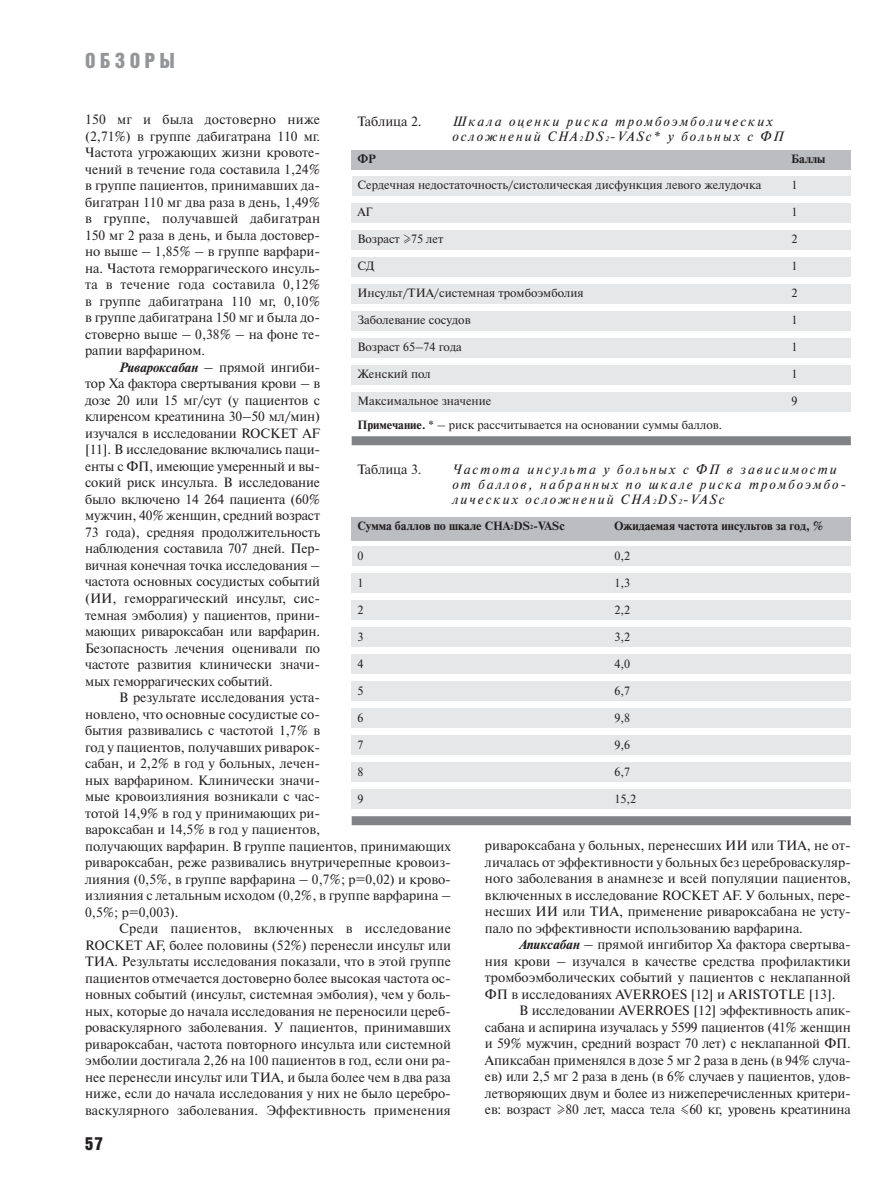
<style>
.page{position:relative;width:893px;height:1190px;background:#fff}
.page>*{position:absolute;margin:0;border:0;box-sizing:border-box;transform-origin:0 0}
.t1{font:21px "Bastion Kontrast";letter-spacing:.21em;color:#939598}
.t2{font:18px "Bastion Kontrast";color:#231f20}
.t3{font:13.5px/16.5px "Newton C";color:#231f20;text-align:justify}
.t4{font:italic 13.5px/15px "Newton C";letter-spacing:.15em;color:#231f20}
.t5{font:12px "Newton C";color:#231f20}
.t6{font:700 12px "Newton C";color:#231f20}
.s1{font-weight:700;font-style:italic}
.s2{font-size:6.75px}
.s3{font-weight:700}
.s4{font-size:6px}
</style>
<div class="page">
<div style="left:352px;top:176px;width:498px;height:19px;background:#e6e7e8"></div>
<div style="left:351px;top:150px;width:499px;height:20px;background:#bbbdc0"></div>
<div style="left:351px;top:436px;width:499px;height:9px;background:#808285"></div>
<div style="left:351px;top:203px;width:499px;height:19px;background:#e6e7e8"></div>
<div style="left:351px;top:230px;width:499px;height:19px;background:#e6e7e8"></div>
<div style="left:351px;top:257px;width:499px;height:19px;background:#e6e7e8"></div>
<div style="left:351px;top:284px;width:499px;height:19px;background:#e6e7e8"></div>
<div style="left:351px;top:311px;width:499px;height:19px;background:#e6e7e8"></div>
<div style="left:351px;top:338px;width:499px;height:19px;background:#e6e7e8"></div>
<div style="left:351px;top:365px;width:499px;height:19px;background:#e6e7e8"></div>
<div style="left:351px;top:392px;width:499px;height:19px;background:#e6e7e8"></div>
<div style="left:352px;top:546px;width:498px;height:20px;background:#e6e7e8"></div>
<div style="left:351px;top:517px;width:499px;height:23px;background:#bbbdc0"></div>
<div style="left:351px;top:816px;width:499px;height:9px;background:#808285"></div>
<div style="left:351px;top:573px;width:499px;height:20px;background:#e6e7e8"></div>
<div style="left:351px;top:600px;width:499px;height:20px;background:#e6e7e8"></div>
<div style="left:351px;top:627px;width:499px;height:20px;background:#e6e7e8"></div>
<div style="left:351px;top:654px;width:499px;height:20px;background:#e6e7e8"></div>
<div style="left:351px;top:681px;width:499px;height:20px;background:#e6e7e8"></div>
<div style="left:351px;top:708px;width:499px;height:20px;background:#e6e7e8"></div>
<div style="left:351px;top:735px;width:499px;height:20px;background:#e6e7e8"></div>
<div style="left:351px;top:762px;width:499px;height:20px;background:#e6e7e8"></div>
<div style="left:351px;top:789px;width:499px;height:20px;background:#e6e7e8"></div>
<h1 class="t1" style="left:85px;top:53px;width:91px">ОБЗОРЫ</h1>
<p class="t3" style="left:85px;top:113px;width:236px">150 мг и была достоверно ниже (2,71%) в группе дабигатрана 110 мг.<br>Частота угрожающих жизни кровоте&shy;чений в течение года составила 1,24% в группе пациентов, принимавших да&shy;бигатран 110 мг два раза в день, 1,49% в группе, получавшей дабигатран 150 мг 2 раза в день, и была достовер&shy;но выше – 1,85% – в группе варфари&shy;на. Частота геморрагического инсуль&shy;та в течение года составила 0,12% в группе дабигатрана 110 мг, 0,10% в группе дабигатрана 150 мг и была до&shy;стоверно выше – 0,38% – на фоне те&shy;рапии варфарином.</p>
<p class="t3" style="left:85px;top:360px;width:236px;text-indent:34px"><span class="s1">Ривароксабан</span> – прямой ингиби&shy;тор Ха фактора свертывания крови – в дозе 20 или 15 мг/сут (у пациентов с клиренсом креатинина 30–50 мл/мин) изучался в исследовании ROCKET AF [11]. В исследование включались паци&shy;енты с ФП, имеющие умеренный и вы&shy;сокий риск инсульта. В исследование было включено 14 264 пациента (60% мужчин, 40% женщин, средний возраст 73 года), средняя продолжительность наблюдения составила 707 дней. Пер&shy;вичная конечная точка исследования – частота основных сосудистых событий (ИИ, геморрагический инсульт, сис&shy;темная эмболия) у пациентов, прини&shy;мающих ривароксабан или варфарин.<br>Безопасность лечения оценивали по частоте развития клинически значи&shy;мых геморрагических событий.</p>
<p class="t3" style="left:85px;top:690px;width:367px;text-align:left;text-indent:34px">В результате исследования уста-<br>новлено, что основные сосудистые со-<br>бытия развивались с частотой 1,7% в<br>год у пациентов, получавших риварок-<br>сабан, и 2,2% в год у больных, лечен-<br>ных варфарином. Клинически значи-<br>мые кровоизлияния возникали с час-<br>тотой 14,9% в год у принимающих ри-<br>вароксабан и 14,5% в год у пациентов,<br>получающих варфарин. В группе пациентов, принимающих ривароксабан, реже развивались внутричерепные кровоиз&shy;лияния (0,5%, в группе варфарина – 0,7%; р=0,02) и крово&shy;излияния с летальным исходом (0,2%, в группе варфарина – 0,5%; р=0,003).</p>
<p class="t3" style="left:85px;top:921px;width:367px;text-indent:34px">Среди пациентов, включенных в исследование ROCKET AF, более половины (52%) перенесли инсульт или ТИА. Результаты исследования показали, что в этой группе пациентов отмечается достоверно более высокая частота ос&shy;новных событий (инсульт, системная эмболия), чем у боль&shy;ных, которые до начала исследования не переносили цереб&shy;роваскулярного заболевания. У пациентов, принимавших ривароксабан, частота повторного инсульта или системной эмболии достигала 2,26 на 100 пациентов в год, если они ра&shy;нее перенесли инсульт или ТИА, и была более чем в два раза ниже, если до начала исследования у них не было церебро&shy;васкулярного заболевания. Эффективность применения</p>
<p class="t3" style="left:357px;top:114px;width:66px">Таблица 2.</p>
<p class="t4" style="left:452px;top:115px;width:333px">Шкала оценки риска тромбоэмболических осложнений CHA <span class="s2">2</span>DS <span class="s2">2</span>-VASс* у больных с ФП</p>
<p class="t6" style="left:357px;top:154px;width:20px">ФР</p>
<p class="t6" style="left:791px;top:154px;width:36px">Баллы</p>
<p class="t5" style="left:357px;top:181px;width:405px">Сердечная недостаточность/систолическая дисфункция левого желудочка</p>
<p class="t5" style="left:357px;top:208px;width:17px">АГ</p>
<p class="t5" style="left:357px;top:235px;width:87px">Возраст ≥75 лет</p>
<p class="t5" style="left:357px;top:262px;width:19px">СД</p>
<p class="t5" style="left:357px;top:289px;width:228px">Инсульт/ТИА/системная тромбоэмболия</p>
<p class="t5" style="left:357px;top:316px;width:115px">Заболевание сосудов</p>
<p class="t5" style="left:357px;top:343px;width:106px">Возраст 65–74 года</p>
<p class="t5" style="left:357px;top:370px;width:75px">Женский пол</p>
<p class="t5" style="left:357px;top:397px;width:135px">Максимальное значение</p>
<p class="t5" style="left:791px;top:181px;width:7px">1</p>
<p class="t5" style="left:791px;top:208px;width:7px">1</p>
<p class="t5" style="left:791px;top:235px;width:8px">2</p>
<p class="t5" style="left:791px;top:262px;width:7px">1</p>
<p class="t5" style="left:791px;top:289px;width:8px">2</p>
<p class="t5" style="left:791px;top:316px;width:7px">1</p>
<p class="t5" style="left:791px;top:343px;width:7px">1</p>
<p class="t5" style="left:791px;top:370px;width:7px">1</p>
<p class="t5" style="left:791px;top:397px;width:7px">9</p>
<p class="t5" style="left:357px;top:421px;width:366px"><span class="s3">Примечание.</span> * – риск рассчитывается на основании суммы баллов.</p>
<p class="t3" style="left:357px;top:463px;width:66px">Таблица 3.</p>
<p class="t4" style="left:452px;top:463px;width:395px">Частота инсульта у больных с ФП в зависимости от баллов, набранных по шкале риска тромбоэмбо&shy;лических осложнений CHA <span class="s2">2</span>DS <span class="s2">2</span>-VASс</p>
<p class="t6" style="left:357px;top:521px;width:209px">Сумма баллов по шкале CHA<span class="s4">2</span>DS<span class="s4">2</span>-VASc</p>
<p class="t6" style="left:614px;top:521px;width:210px">Ожидаемая частота инсультов за год, %</p>
<p class="t5" style="left:357px;top:551px;width:8px">0</p>
<p class="t5" style="left:357px;top:578px;width:7px">1</p>
<p class="t5" style="left:357px;top:605px;width:8px">2</p>
<p class="t5" style="left:357px;top:632px;width:8px">3</p>
<p class="t5" style="left:357px;top:659px;width:8px">4</p>
<p class="t5" style="left:357px;top:686px;width:8px">5</p>
<p class="t5" style="left:357px;top:713px;width:7px">6</p>
<p class="t5" style="left:357px;top:740px;width:8px">7</p>
<p class="t5" style="left:357px;top:767px;width:8px">8</p>
<p class="t5" style="left:357px;top:794px;width:7px">9</p>
<p class="t5" style="left:614px;top:551px;width:17px">0,2</p>
<p class="t5" style="left:614px;top:578px;width:17px">1,3</p>
<p class="t5" style="left:614px;top:605px;width:17px">2,2</p>
<p class="t5" style="left:614px;top:632px;width:17px">3,2</p>
<p class="t5" style="left:614px;top:659px;width:17px">4,0</p>
<p class="t5" style="left:614px;top:686px;width:17px">6,7</p>
<p class="t5" style="left:614px;top:713px;width:17px">9,8</p>
<p class="t5" style="left:614px;top:740px;width:17px">9,6</p>
<p class="t5" style="left:614px;top:767px;width:17px">6,7</p>
<p class="t5" style="left:614px;top:794px;width:23px">15,2</p>
<p class="t3" style="left:485px;top:838px;width:367px">ривароксабана у больных, перенесших ИИ или ТИА, не от&shy;личалась от эффективности у больных без цереброваскуляр&shy;ного заболевания в анамнезе и всей популяции пациентов, включенных в исследование ROCKET AF. У больных, пере&shy;несших ИИ или ТИА, применение ривароксабана не усту&shy;пало по эффективности использованию варфарина.</p>
<p class="t3" style="left:485px;top:937px;width:367px;text-indent:34px"><span class="s1">Апиксабан</span> – прямой ингибитор Ха фактора свертыва&shy;ния крови – изучался в качестве средства профилактики тромбоэмболических событий у пациентов с неклапанной ФП в исследованиях AVERROES [12] и ARISTOTLE [13].</p>
<p class="t3" style="left:485px;top:1003px;width:367px;text-indent:34px">В исследовании AVERROES [12] эффективность апик&shy;сабана и аспирина изучалась у 5599 пациентов (41% женщин и 59% мужчин, средний возраст 70 лет) с неклапанной ФП.<br>Апиксабан применялся в дозе 5 мг 2 раза в день (в 94% случа&shy;ев) или 2,5 мг 2 раза в день (в 6% случаев у пациентов, удов&shy;летворяющих двум и более из нижеперечисленных критери&shy;ев: возраст ≥80 лет, масса тела ≤60 кг, уровень креатинина</p>
<h2 class="t2" style="left:85px;top:1137px;width:19px">57</h2>
</div>
